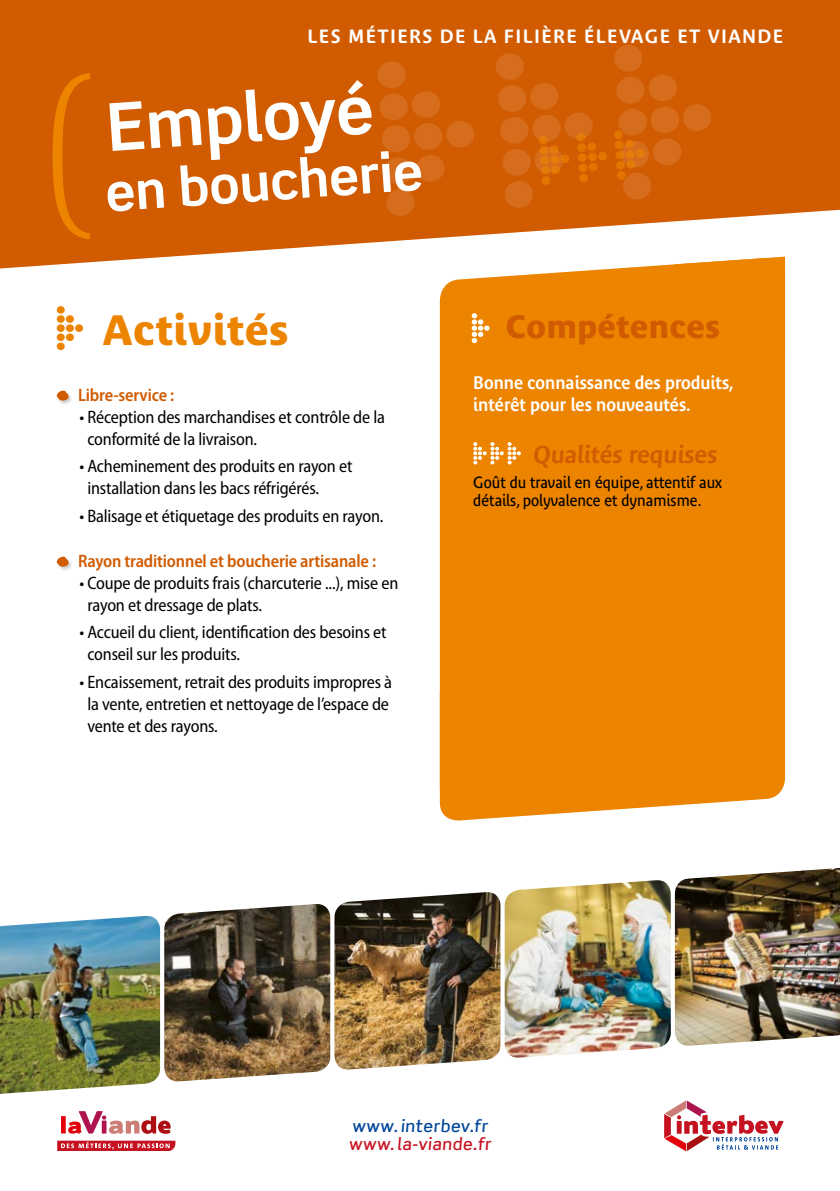
<style>
.page{position:relative;width:840px;height:1191px;background:#fff}
.page>*{position:absolute;margin:0;border:0;box-sizing:border-box;transform-origin:0 0}
.t1{font:700 66.2px "Scene";color:#fff}
.t2{font:700 52.2px "Scene";color:#fff}
.t3{font:700 42px "Bienvenue Beta";letter-spacing:.02em;color:#ed8400}
.t4{font:700 32px "Bienvenue Beta";letter-spacing:.02em;color:#d15b00}
.t5{font:600 24px "Bienvenue Beta";color:#d15b00}
.t6{font:600 19px "Bienvenue Beta";letter-spacing:.07em;color:#fff}
.t7{font:semi-condensed 18px/22px "Myriad Pro";letter-spacing:-.01em;color:#000}
.t8{font:600 18px/22px "Bienvenue Beta";color:#fff;scale:.95 1}
.t9{font:600 semi-condensed 18px "Myriad Pro";letter-spacing:-.01em;color:#d15b00}
.t10{font:500 16.6px "Scene";color:#c51120}
.t11{font:500 16.6px "Scene";color:#004699}
.t12{font:16px/18px "Bienvenue Beta";color:#000;scale:.95 1}
</style>
<div class="page">
<svg style="left:0;top:0;width:839px;height:275px;background:#d66e1e"></svg>
<div style="left:385px;top:189px;width:30px;height:27px;background:#d66d1c;border-radius:50%"></div>
<div style="left:383px;top:157px;width:29px;height:27px;background:#d66d1c;border-radius:50%"></div>
<div style="left:381px;top:125px;width:29px;height:28px;background:#d66d1c;border-radius:50%"></div>
<div style="left:379px;top:93px;width:29px;height:28px;background:#d66d1c;border-radius:50%"></div>
<div style="left:377px;top:61px;width:29px;height:28px;background:#d66d1c;border-radius:50%"></div>
<svg style="left:415px;top:154px;width:30px;height:28px"></svg>
<div style="left:413px;top:122px;width:29px;height:28px;background:#d66d1c;border-radius:50%"></div>
<div style="left:411px;top:91px;width:29px;height:27px;background:#d66d1c;border-radius:50%"></div>
<div style="left:445px;top:120px;width:29px;height:28px;background:#d66d1c;border-radius:50%"></div>
<div style="left:504px;top:180px;width:29px;height:28px;background:#d66d1c;border-radius:50%"></div>
<svg style="left:501px;top:148px;width:30px;height:28px"></svg>
<div style="left:499px;top:116px;width:29px;height:28px;background:#d66d1c;border-radius:50%"></div>
<div style="left:497px;top:85px;width:29px;height:27px;background:#d66d1c;border-radius:50%"></div>
<div style="left:495px;top:53px;width:29px;height:27px;background:#d66d1c;border-radius:50%"></div>
<svg style="left:534px;top:146px;width:29px;height:28px"></svg>
<svg style="left:531px;top:114px;width:30px;height:28px"></svg>
<div style="left:529px;top:82px;width:29px;height:28px;background:#d66d1c;border-radius:50%"></div>
<svg style="left:563px;top:112px;width:30px;height:28px"></svg>
<div style="left:622px;top:172px;width:29px;height:28px;background:#d66d1c;border-radius:50%"></div>
<div style="left:620px;top:140px;width:29px;height:28px;background:linear-gradient(to bottom,#d66c1a,#d86e18);border-radius:50%"></div>
<svg style="left:617px;top:108px;width:30px;height:28px"></svg>
<svg style="left:615px;top:76px;width:29px;height:28px"></svg>
<div style="left:613px;top:44px;width:29px;height:28px;background:#d66d1c;border-radius:50%"></div>
<div style="left:652px;top:138px;width:29px;height:28px;background:#d66d1c;border-radius:50%"></div>
<div style="left:650px;top:106px;width:29px;height:28px;background:#d66d1c;border-radius:50%"></div>
<svg style="left:647px;top:74px;width:30px;height:28px"></svg>
<div style="left:682px;top:104px;width:29px;height:28px;background:#d66d1c;border-radius:50%"></div>
<div style="left:541px;top:176px;width:9px;height:9px;background:#e27400;border-radius:50%"></div>
<svg style="left:540px;top:166px;width:9px;height:9px"></svg>
<div style="left:539px;top:156px;width:10px;height:9px;background:#e47b0a;border-radius:50%"></div>
<div style="left:539px;top:146px;width:9px;height:8px;background:#e47b0a;border-radius:50%"></div>
<div style="left:538px;top:135px;width:9px;height:9px;background:#e47b0a;border-radius:50%"></div>
<div style="left:550px;top:165px;width:10px;height:9px;background:#e47b0a;border-radius:50%"></div>
<div style="left:550px;top:155px;width:9px;height:9px;background:#e47b0a;border-radius:50%"></div>
<div style="left:549px;top:145px;width:9px;height:9px;background:#e47b0a;border-radius:50%"></div>
<svg style="left:560px;top:154px;width:9px;height:9px"></svg>
<svg style="left:578px;top:173px;width:10px;height:9px"></svg>
<div style="left:578px;top:163px;width:9px;height:9px;background:#e27400;border-radius:50%"></div>
<div style="left:577px;top:153px;width:9px;height:9px;background:#e27400;border-radius:50%"></div>
<svg style="left:576px;top:143px;width:10px;height:9px"></svg>
<div style="left:576px;top:133px;width:9px;height:9px;background:#e47b0a;border-radius:50%"></div>
<div style="left:588px;top:163px;width:9px;height:8px;background:#e27400;border-radius:50%"></div>
<svg style="left:587px;top:152px;width:9px;height:9px"></svg>
<svg style="left:586px;top:142px;width:10px;height:9px"></svg>
<svg style="left:597px;top:152px;width:10px;height:9px"></svg>
<div style="left:616px;top:171px;width:9px;height:9px;background:#e27400;border-radius:50%"></div>
<svg style="left:615px;top:161px;width:10px;height:9px"></svg>
<div style="left:615px;top:151px;width:9px;height:8px;background:#e27400;border-radius:50%"></div>
<svg style="left:614px;top:140px;width:9px;height:9px"></svg>
<svg style="left:613px;top:130px;width:9px;height:9px"></svg>
<svg style="left:625px;top:160px;width:10px;height:9px"></svg>
<div style="left:625px;top:150px;width:9px;height:9px;background:#e47b0a;border-radius:50%"></div>
<svg style="left:624px;top:140px;width:9px;height:9px"></svg>
<div style="left:635px;top:149px;width:9px;height:9px;background:#e47b0a;border-radius:50%"></div>
<div style="left:439px;top:257px;width:345px;height:564px;background:#ed8400"></div>
<div style="left:673px;top:257px;width:111px;height:104px;background:#ed8400"></div>
<div style="left:439px;top:682px;width:137px;height:108px;background:#ed8400"></div>
<svg style="left:473px;top:442px;width:47px;height:22px"></svg>
<svg style="left:471px;top:313px;width:18px;height:30px"></svg>
<div style="left:57px;top:342px;width:8px;height:8px;background:#ed8400;border-radius:50%"></div>
<div style="left:57px;top:333px;width:8px;height:8px;background:#ed8400;border-radius:50%"></div>
<div style="left:57px;top:324px;width:8px;height:8px;background:#ed8400;border-radius:50%"></div>
<div style="left:57px;top:315px;width:8px;height:8px;background:#ed8400;border-radius:50%"></div>
<div style="left:57px;top:306px;width:8px;height:8px;background:#ed8400;border-radius:50%"></div>
<div style="left:66px;top:333px;width:8px;height:8px;background:#ed8400;border-radius:50%"></div>
<div style="left:66px;top:324px;width:8px;height:8px;background:#ed8400;border-radius:50%"></div>
<div style="left:66px;top:315px;width:8px;height:8px;background:#ed8400;border-radius:50%"></div>
<div style="left:75px;top:324px;width:8px;height:8px;background:#ed8400;border-radius:50%"></div>
<div style="left:56px;top:390px;width:18px;height:15px;background:#000;opacity:.2"></div>
<svg style="left:57px;top:390px;width:12px;height:11px"></svg>
<div style="left:56px;top:556px;width:18px;height:15px;background:#000;opacity:.2"></div>
<svg style="left:57px;top:556px;width:12px;height:11px"></svg>
<svg style="left:53px;top:73px;width:37px;height:166px;background:#d86500"></svg>
<img style="left:0;top:868px;width:839px;height:284px">
<p class="t6" style="left:307px;top:25px;width:477px">Les métiers de la filière élevage et viande</p>
<h1 class="t1" style="left:104px;top:86px;width:269px;rotate:-4deg">Employé</h1>
<h2 class="t2" style="left:103px;top:160px;width:319px;rotate:-4deg">en boucherie</h2>
<h3 class="t3" style="left:103px;top:305px;width:187px">Activités</h3>
<h3 class="t4" style="left:505px;top:308px;width:215px">Compétences</h3>
<p class="t9" style="left:78px;top:385px;width:98px">Libre-service :</p>
<p class="t7" style="left:87px;top:406px;width:299px;text-indent:-8px">• Réception des marchandises et contrôle de la conformité de la livraison.</p>
<p class="t7" style="left:87px;top:455px;width:266px;text-indent:-8px">• Acheminement des produits en rayon et installation dans les bacs réfrigérés.</p>
<p class="t7" style="left:79px;top:505px;width:305px">• Balisage et étiquetage des produits en rayon.</p>
<p class="t9" style="left:78px;top:551px;width:299px">Rayon traditionnel et boucherie artisanale :</p>
<p class="t7" style="left:87px;top:572px;width:312px;text-indent:-8px">• Coupe de produits frais (charcuterie ...), mise en rayon et dressage de plats.</p>
<p class="t7" style="left:87px;top:622px;width:300px;text-indent:-8px">• Accueil du client, identification des besoins et conseil sur les produits.</p>
<p class="t7" style="left:87px;top:671px;width:306px;text-indent:-8px">• Encaissement, retrait des produits impropres à la vente, entretien et nettoyage de l’espace de vente et des rayons.</p>
<p class="t8" style="left:473px;top:371px;width:275px">Bonne connaissance des produits, intérêt pour les nouveautés.</p>
<h3 class="t5" style="left:532px;top:440px;width:187px">Qualités requises</h3>
<p class="t12" style="left:473px;top:474px;width:263px">Goût du travail en équipe, attentif aux détails, polyvalence et dynamisme.</p>
<p class="t11" style="left:352px;top:1115px;width:139px">www. interbev.fr</p>
<p class="t10" style="left:348px;top:1133px;width:145px">www. la-viande.fr</p>
</div>
